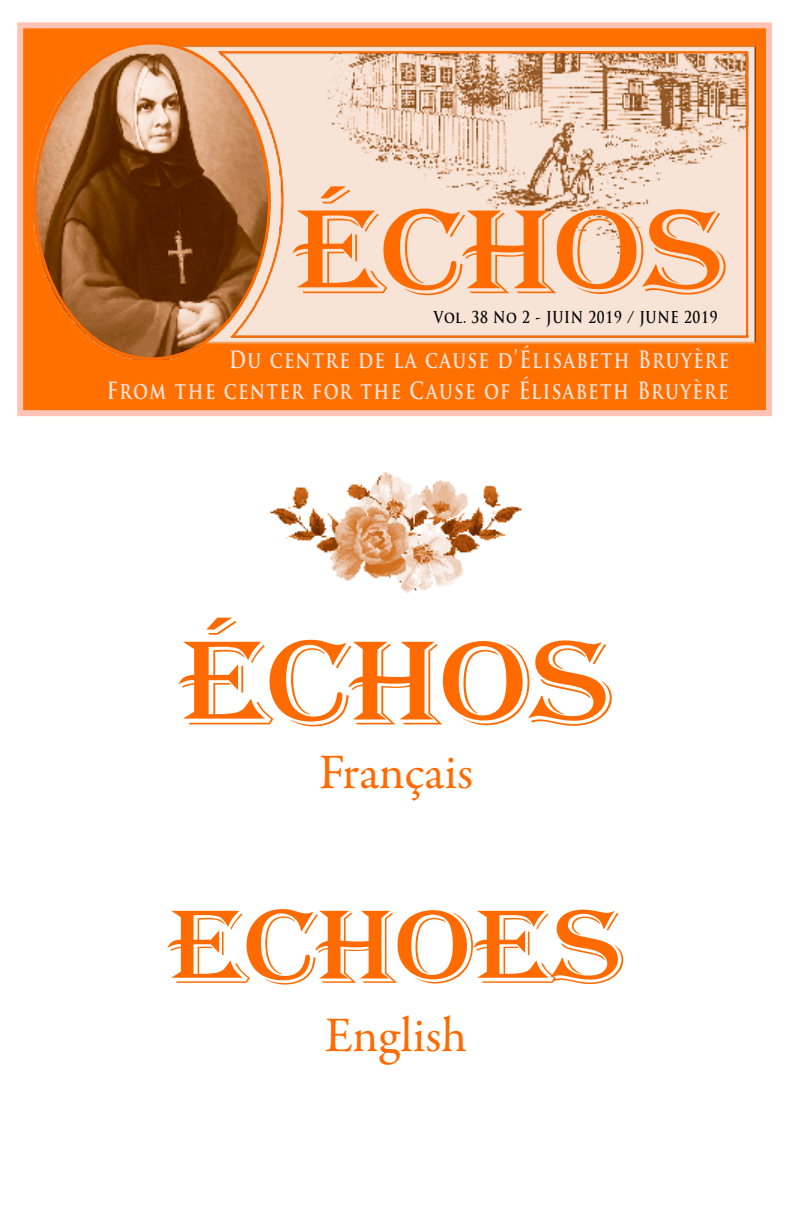
<style>
.page{position:relative;width:792px;height:1224px;background:#fff}
.page>*{position:absolute;margin:0;border:0;box-sizing:border-box;transform-origin:0 0}
.t1{font:124px "Algerian D";letter-spacing:-.025em;color:#ff6b00;scale:1.21 1}
.t2{font:108px "Algerian D";letter-spacing:-.02em;color:#ff6b00;scale:1.21 1}
.t3{font:50px "Garamond Premr Pro";color:#ff6b00}
.t4{font:700 23.2px "Trajan Pro";letter-spacing:.08em;color:#ffe4de;scale:.78 1}
.t5{font:700 16px "Trajan Pro";letter-spacing:.05em;color:#000;scale:.82 1}
</style>
<div class="page">
<div style="left:17px;top:22px;width:755px;height:394px;background:#ff7000;border:6px solid #ffc4b5"></div>
<img style="left:34px;top:43px;width:721px;height:317px">
<svg style="left:215px;top:50px;width:534px;height:289px;background:#eacbb6"></svg>
<img style="left:269px;top:472px;width:253px;height:121px">
<p class="t1" style="left:293px;top:183px;width:361px">ÉCHOS</p>
<p class="t5" style="left:434px;top:308px;width:347px">Vol. 38 No 2 - JUIN 2019 / JUNE 2019</p>
<p class="t4" style="left:229px;top:345px;width:643px">Du centre de la cause d’Élisabeth Bruyère</p>
<p class="t4" style="left:107px;top:376px;width:799px">From the center for the Cause of Élisabeth Bruyère</p>
<p class="t1" style="left:179px;top:614px;width:361px">ÉCHOS</p>
<p class="t3" style="left:319px;top:742px;width:156px">Français</p>
<p class="t2" style="left:167px;top:887px;width:379px">ECHOES</p>
<p class="t3" style="left:325px;top:1005px;width:144px">English</p>
</div>
